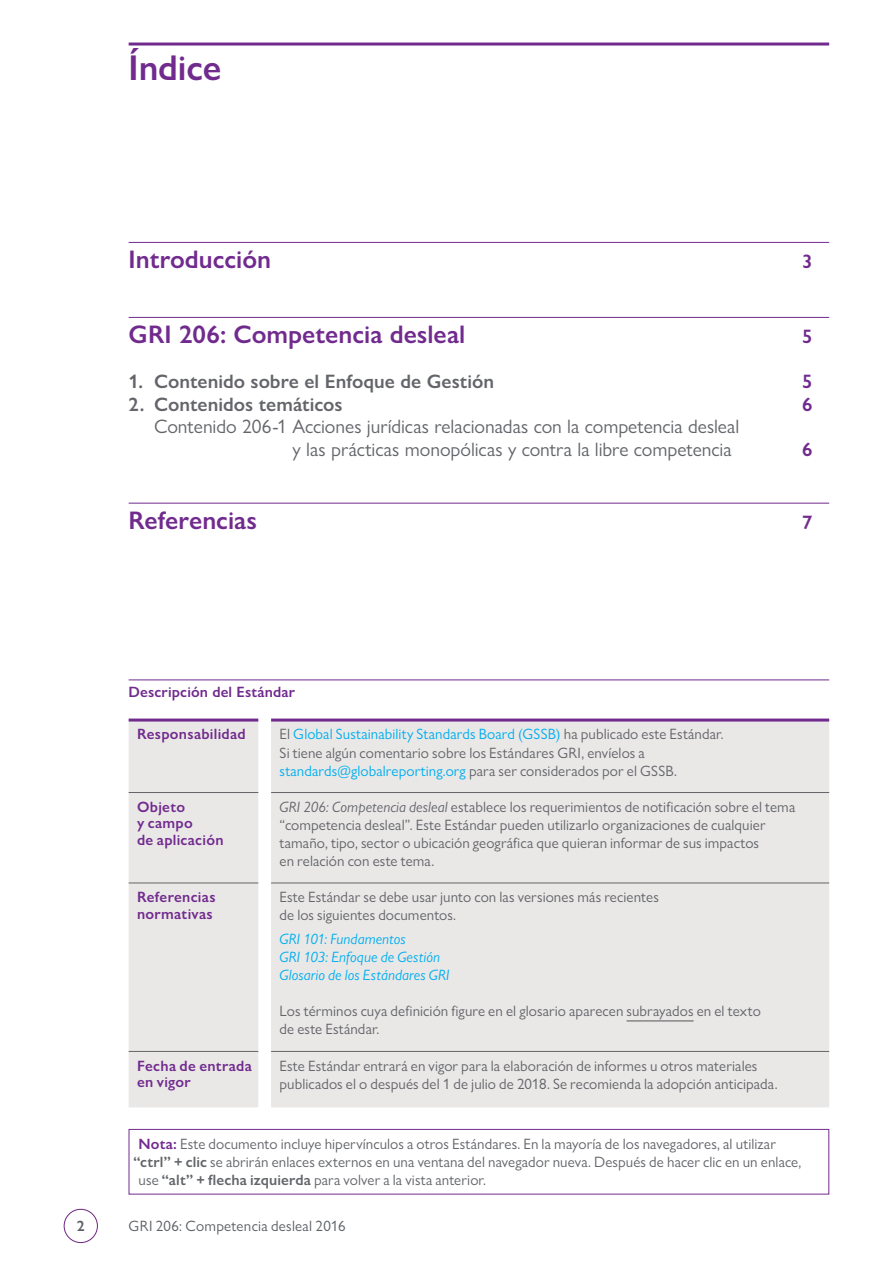
<style>
.page{position:relative;width:893px;height:1263px;background:#fff}
.page>*{position:absolute;margin:0;border:0;box-sizing:border-box;transform-origin:0 0}
.Contents_Header{font:600 36px "Gill Sans Nova";letter-spacing:-.005em;color:#712b8e}
.Contents_Sub_Header{font:600 25.5px "Gill Sans Nova";color:#712b8e}
.Contents_Titles_Regu{font:19.5px/22.5px "Gill Sans Nova";color:#63656a}
.Contents_Titles{font:600 19.5px "Gill Sans Nova";color:#63656a}
.Contents_Sub_Header-2{font:600 19.5px "Gill Sans Nova";color:#712b8e}
.Contents_Titles-2{font:600 19.5px "Gill Sans Nova";color:#712b8e}
.Contents_Titles_Regu-2{font:600 19.5px "Gill Sans Nova";color:#712b8e}
.Regular{font:15px/18px "Gill Sans Nova";letter-spacing:.005em;color:#63656a}
.Contents_Table_Title{font:600 15px/16.5px "Gill Sans Nova";letter-spacing:.02em;color:#712b8e}
.Regular-2{font:italic 15px/18px "Gill Sans Nova";letter-spacing:.005em;color:#00aeef}
.t1{font:15px "Gill Sans Nova";letter-spacing:.015em;color:#5c6065}
.Sub_Header{font:600 15px "Gill Sans Nova";letter-spacing:.01em;color:#712b8e}
.t2{font:600 15px "Gill Sans Nova";color:#5c6065}
.s1{color:#00aeef}
.s2{font-style:italic}
.s3{font-weight:600;color:#712b8e}
.s4{font-weight:600}
</style>
<div class="page">
<div style="left:64px;top:1209px;width:34px;height:34px;border:1px solid #6e2581;border-radius:50%"></div>
<hr style="left:129px;top:43px;width:700px;height:3px;background:#712b8e">
<hr style="left:129px;top:242px;width:700px;height:1px;background:#712b8e">
<hr style="left:129px;top:317px;width:700px;height:1px;background:#712b8e">
<hr style="left:129px;top:503px;width:700px;height:1px;background:#712b8e">
<div style="left:129px;top:720px;width:700px;height:387px;background:#eae8e7"></div>
<hr style="left:129px;top:792px;width:129px;height:1px;background:#63656a">
<hr style="left:271px;top:792px;width:558px;height:1px;background:#63656a">
<hr style="left:271px;top:882px;width:558px;height:1px;background:#63656a">
<hr style="left:129px;top:1051px;width:129px;height:1px;background:#63656a">
<hr style="left:271px;top:1051px;width:558px;height:1px;background:#63656a">
<hr style="left:129px;top:882px;width:129px;height:1px;background:#63656a">
<hr style="left:129px;top:718px;width:129px;height:3px;background:#712b8e">
<hr style="left:271px;top:718px;width:558px;height:3px;background:#712b8e">
<hr style="left:627px;top:1020px;width:67px;height:1px;background:#63656a">
<hr style="left:129px;top:679px;width:700px;height:1px;background:#712b8e">
<div style="left:129px;top:1129px;width:700px;height:65px;border:1px solid #712b8e"></div>
<p class="Contents_Header" style="left:129px;top:45px;width:94px">Índice</p>
<p class="Contents_Sub_Header" style="left:129px;top:244px;width:144px">Introducción</p>
<p class="Contents_Sub_Header-2" style="left:802px;top:250px;width:12px">3</p>
<p class="Contents_Sub_Header" style="left:129px;top:319px;width:338px">GRI 206: Competencia desleal</p>
<p class="Contents_Sub_Header-2" style="left:802px;top:325px;width:12px">5</p>
<p class="Contents_Titles" style="left:129px;top:370px;width:367px">1. Contenido sobre el Enfoque de Gestión</p>
<p class="Contents_Titles-2" style="left:802px;top:370px;width:12px">5</p>
<p class="Contents_Titles" style="left:129px;top:392px;width:216px">2. Contenidos temáticos</p>
<p class="Contents_Titles-2" style="left:802px;top:392px;width:12px">6</p>
<p class="Contents_Titles_Regu" style="left:292px;top:415px;width:448px;text-indent:-138px">Contenido 206-1 Acciones jurídicas relacionadas con la competencia desleal y las prácticas monopólicas y contra la libre competencia</p>
<p class="Contents_Titles_Regu-2" style="left:802px;top:437px;width:12px">6</p>
<p class="Contents_Sub_Header" style="left:129px;top:505px;width:130px">Referencias</p>
<p class="Contents_Sub_Header-2" style="left:802px;top:510px;width:12px">7</p>
<p class="Sub_Header" style="left:129px;top:683px;width:168px">Descripción del Estándar</p>
<p class="Contents_Table_Title" style="left:137px;top:726px;width:110px">Responsabilidad</p>
<p class="Regular" style="left:280px;top:725px;width:446px">El <span class="s1">Global Sustainability Standards Board (GSSB)</span> ha publicado este Estándar.<br>Si tiene algún comentario sobre los Estándares GRI, envíelos a <span class="s1">standards@globalreporting.org</span> para ser considerados por el GSSB.</p>
<p class="Contents_Table_Title" style="left:137px;top:798px;width:88px">Objeto<br>y campo<br>de aplicación</p>
<p class="Regular" style="left:280px;top:798px;width:517px"><span class="s2">GRI 206: Competencia desleal</span> establece los requerimientos de notificación sobre el tema “competencia desleal”. Este Estándar pueden utilizarlo organizaciones de cualquier tamaño, tipo, sector o ubicación geográfica que quieran informar de sus impactos<br>en relación con este tema.</p>
<p class="Contents_Table_Title" style="left:137px;top:889px;width:80px">Referencias normativas</p>
<p class="Regular" style="left:280px;top:888px;width:381px">Este Estándar se debe usar junto con las versiones más recientes de los siguientes documentos.</p>
<p class="Regular-2" style="left:280px;top:930px;width:128px">GRI 101: Fundamentos</p>
<p class="Regular-2" style="left:280px;top:948px;width:171px">GRI 103: Enfoque de Gestión<br>Glosario de los Estándares GRI</p>
<p class="Regular" style="left:280px;top:1002px;width:483px">Los términos cuya definición figure en el glosario aparecen subrayados en el texto de este Estándar.</p>
<p class="Contents_Table_Title" style="left:137px;top:1057px;width:116px">Fecha de entrada en vigor</p>
<p class="Regular" style="left:280px;top:1057px;width:499px">Este Estándar entrará en vigor para la elaboración de informes u otros materiales publicados el o después del 1 de julio de 2018. Se recomienda la adopción anticipada.</p>
<p class="Regular" style="left:139px;top:1135px;width:639px"><span class="s3">Nota:</span> Este documento incluye hipervínculos a otros Estándares. En la mayoría de los navegadores, al utilizar</p>
<p class="Regular" style="left:133px;top:1153px;width:670px"><span class="s4">“ctrl” + clic</span> se abrirán enlaces externos en una ventana del navegador nueva. Después de hacer clic en un enlace,</p>
<p class="Regular" style="left:139px;top:1171px;width:349px">use <span class="s4">“alt” + flecha izquierda</span> para volver a la vista anterior.</p>
<p class="t2" style="left:77px;top:1217px;width:9px">2</p>
<p class="t1" style="left:129px;top:1217px;width:218px">GRI 206: Competencia desleal 2016</p>
</div>
